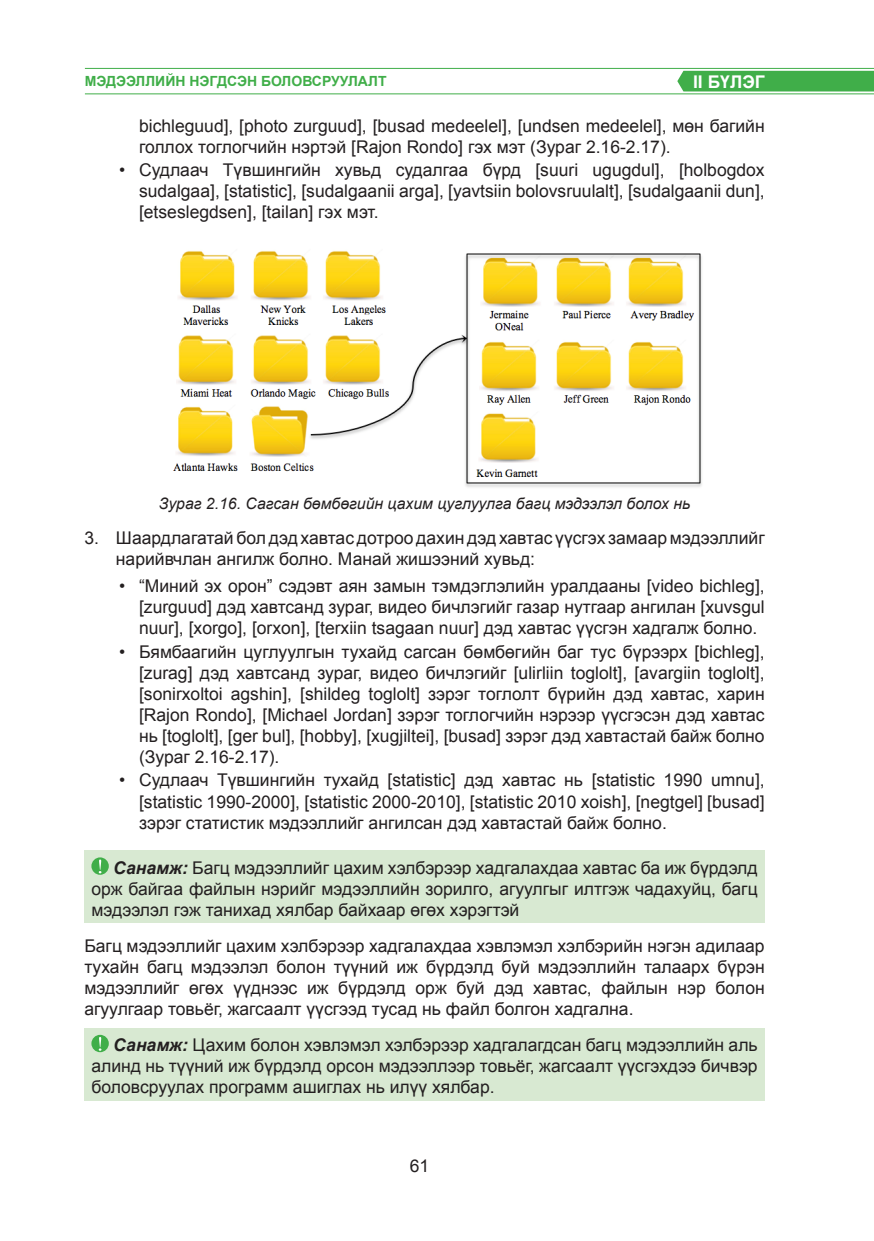
<style>
.page{position:relative;width:874px;height:1241px;background:#fff}
.page>*{position:absolute;margin:0;border:0;box-sizing:border-box;transform-origin:0 0}
.TEXT{font:17.5px/21px "Mogul Arial";color:#231f20;text-align:justify}
.t1{font:700 17.5px "Mogul Arial";color:#fff}
.zurag{font:italic 15.75px "Mogul Arial";color:#231f20}
.t2{font:700 14px "Mogul Arial";color:#40ae49}
.s1{font-weight:700;font-style:italic}
</style>
<div class="page">
<hr style="left:85px;top:68px;width:788px;height:1px;background:#40ae49">
<hr style="left:85px;top:93px;width:788px;height:1px;background:#40ae49">
<div style="left:677px;top:71px;width:196px;height:20px;background:#40ae49"></div>
<img style="left:173px;top:251px;width:529px;height:236px">
<div style="left:84px;top:850px;width:680px;height:72px;background:#d8e9d2"></div>
<div style="left:91px;top:857px;width:18px;height:17px;background:#40ae49;border-radius:50%"></div>
<svg style="left:99px;top:859px;width:2px;height:14px"></svg>
<div style="left:84px;top:1027px;width:680px;height:73px;background:#d8e9d2"></div>
<div style="left:91px;top:1034px;width:18px;height:17px;background:#40ae49;border-radius:50%"></div>
<svg style="left:99px;top:1037px;width:2px;height:13px"></svg>
<p class="t2" style="left:85px;top:71px;width:303px">МЭДЭЭЛЛИЙН НЭГДСЭН БОЛОВСРУУЛАЛТ</p>
<p class="t1" style="left:692px;top:70px;width:73px">II БҮЛЭГ</p>
<p class="TEXT" style="left:139px;top:115px;width:627px">bichleguud], [photo zurguud], [busad medeelel], [undsen medeelel], мөн багийн голлох тоглогчийн нэртэй [Rajon Rondo] гэх мэт (Зураг 2.16-2.17).</p>
<p class="TEXT" style="left:139px;top:160px;width:627px;text-indent:-20px">• Судлаач Түвшингийн хувьд судалгаа бүрд [suuri ugugdul], [holbogdox sudalgaa], [statistic], [sudalgaanii arga], [yavtsiin bolovsruulalt], [sudalgaanii dun], [etseslegdsen], [tailan] гэх мэт.</p>
<p class="zurag" style="left:159px;top:492px;width:533px">Зураг 2.16. Сагсан бөмбөгийн цахим цуглуулга багц мэдээлэл болох нь</p>
<p class="TEXT" style="left:116px;top:528px;width:650px;text-indent:-32px">3. Шаардлагатай бол дэд хавтас дотроо дахин дэд хавтас үүсгэх замаар мэдээллийг нарийвчлан ангилж болно. Манай жишээний хувьд:</p>
<p class="TEXT" style="left:139px;top:576px;width:627px;text-indent:-20px">• “Миний эх орон” сэдэвт аян замын тэмдэглэлийн уралдааны [video bichleg], [zurguud] дэд хавтсанд зураг, видео бичлэгийг газар нутгаар ангилан [xuvsgul nuur], [xorgo], [orxon], [terxiin tsagaan nuur] дэд хавтас үүсгэн хадгалж болно.</p>
<p class="TEXT" style="left:139px;top:641px;width:627px;text-indent:-20px">• Бямбаагийн цуглуулгын тухайд сагсан бөмбөгийн баг тус бүрээрх [bichleg], [zurag] дэд хавтсанд зураг, видео бичлэгийг [ulirliin toglolt], [avargiin toglolt], [sonirxoltoi agshin], [shildeg toglolt] зэрэг тоглолт бүрийн дэд хавтас, харин [Rajon Rondo], [Michael Jordan] зэрэг тоглогчийн нэрээр үүсгэсэн дэд хавтас нь [toglolt], [ger bul], [hobby], [xugjiltei], [busad] зэрэг дэд хавтастай байж болно (Зураг 2.16-2.17).</p>
<p class="TEXT" style="left:139px;top:769px;width:627px;text-indent:-20px">• Судлаач Түвшингийн тухайд [statistic] дэд хавтас нь [statistic 1990 umnu], [statistic 1990-2000], [statistic 2000-2010], [statistic 2010 xoish], [negtgel] [busad] зэрэг статистик мэдээллийг ангилсан дэд хавтастай байж болно.</p>
<p class="TEXT" style="left:91px;top:857px;width:667px;text-indent:22px"><span class="s1">Санамж:</span> Багц мэдээллийг цахим хэлбэрээр хадгалахдаа хавтас ба иж бүрдэлд орж байгаа файлын нэрийг мэдээллийн зорилго, агуулгыг илтгэж чадахуйц, багц мэдээлэл гэж танихад хялбар байхаар өгөх хэрэгтэй</p>
<p class="TEXT" style="left:84px;top:935px;width:681px">Багц мэдээллийг цахим хэлбэрээр хадгалахдаа хэвлэмэл хэлбэрийн нэгэн адилаар тухайн багц мэдээлэл болон түүний иж бүрдэлд буй мэдээллийн талаарх бүрэн мэдээллийг өгөх үүднээс иж бүрдэлд орж буй дэд хавтас, файлын нэр болон агуулгаар товьёг, жагсаалт үүсгээд тусад нь файл болгон хадгална.</p>
<p class="TEXT" style="left:91px;top:1034px;width:667px;text-indent:22px"><span class="s1">Санамж:</span> Цахим болон хэвлэмэл хэлбэрээр хадгалагдсан багц мэдээллийн аль алинд нь түүний иж бүрдэлд орсон мэдээллээр товьёг, жагсаалт үүсгэхдээ бичвэр боловсруулах программ ашиглах нь илүү хялбар.</p>
<p class="TEXT" style="left:409px;top:1155px;width:21px">61</p>
</div>
